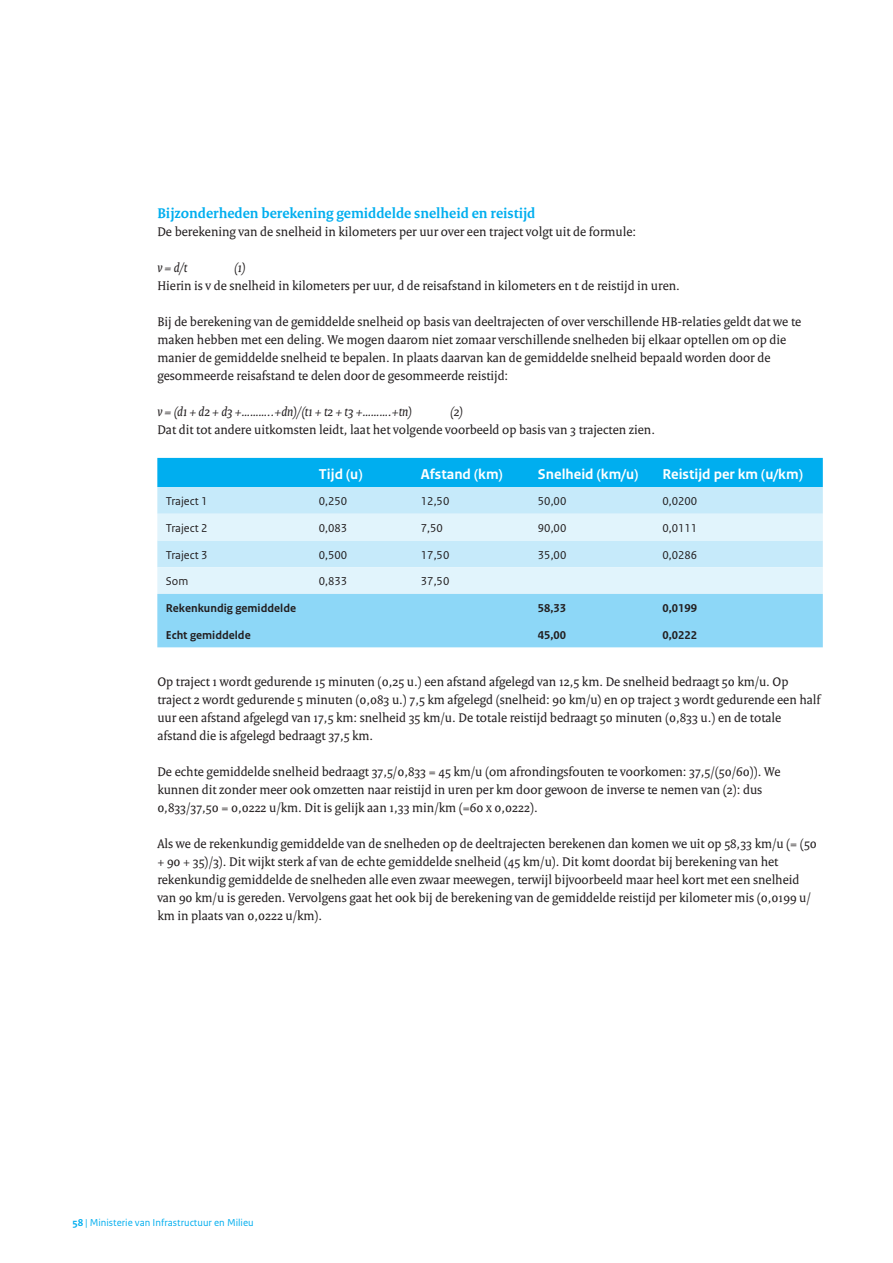
<style>
.page{position:relative;width:893px;height:1263px;background:#fff}
.page>*{position:absolute;margin:0;border:0;box-sizing:border-box;transform-origin:0 0}
.t1{font:700 15px "Rijksoverheid Serif";color:#00aeef}
.t2{font:700 15px "Rijksoverheid Sans Text";color:#fff}
.t3{font:13.5px/18px "Rijksoverheid Serif";color:#231f20}
.t4{font:italic 13.5px "Rijksoverheid Serif";color:#231f20}
.t5{font:12px "Rijksoverheid Sans Text";color:#231f20}
.t6{font:700 12px "Rijksoverheid Sans Text";color:#231f20}
.t7{font:10.5px "Rijksoverheid Sans Text";color:#00aeef}
.s1{font-weight:700}
</style>
<div class="page">
<div style="left:157px;top:458px;width:666px;height:29px;background:#00aeef"></div>
<div style="left:157px;top:487px;width:666px;height:27px;background:#c6eafa"></div>
<svg style="left:157px;top:514px;width:666px;height:80px;background:#d8f0fb"></svg>
<div style="left:157px;top:594px;width:666px;height:53px;background:#8dd7f7"></div>
<p class="t1" style="left:157px;top:204px;width:380px">Bijzonderheden berekening gemiddelde snelheid en reistijd</p>
<p class="t3" style="left:157px;top:222px;width:480px">De berekening van de snelheid in kilometers per uur over een traject volgt uit de formule:</p>
<p class="t4" style="left:157px;top:259px;width:32px">v = d/t</p>
<p class="t4" style="left:234px;top:259px;width:13px">(1)</p>
<p class="t3" style="left:157px;top:276px;width:524px">Hierin is v de snelheid in kilometers per uur, d de reisafstand in kilometers en t de reistijd in uren.</p>
<p class="t3" style="left:157px;top:312px;width:645px">Bij de berekening van de gemiddelde snelheid op basis van deeltrajecten of over verschillende HB-relaties geldt dat we te maken hebben met een deling. We mogen daarom niet zomaar verschillende snelheden bij elkaar optellen om op die manier de gemiddelde snelheid te bepalen. In plaats daarvan kan de gemiddelde snelheid bepaald worden door de gesommeerde reisafstand te delen door de gesommeerde reistijd:</p>
<p class="t4" style="left:157px;top:403px;width:256px">v = (d1 + d2 + d3 +………..+dn)/(t1 + t2 + t3 +……….+tn)</p>
<p class="t4" style="left:450px;top:403px;width:14px">(2)</p>
<p class="t3" style="left:157px;top:420px;width:499px">Dat dit tot andere uitkomsten leidt, laat het volgende voorbeeld op basis van 3 trajecten zien.</p>
<p class="t2" style="left:319px;top:465px;width:45px">Tijd (u)</p>
<p class="t2" style="left:421px;top:465px;width:83px">Afstand (km)</p>
<p class="t2" style="left:538px;top:465px;width:102px">Snelheid (km/u)</p>
<p class="t2" style="left:662px;top:465px;width:142px">Reistijd per km (u/km)</p>
<p class="t5" style="left:166px;top:494px;width:43px">Traject 1</p>
<p class="t5" style="left:319px;top:494px;width:30px">0,250</p>
<p class="t5" style="left:421px;top:494px;width:30px">12,50</p>
<p class="t5" style="left:538px;top:494px;width:30px">50,00</p>
<p class="t5" style="left:662px;top:494px;width:36px">0,0200</p>
<p class="t5" style="left:166px;top:521px;width:43px">Traject 2</p>
<p class="t5" style="left:319px;top:521px;width:30px">0,083</p>
<p class="t5" style="left:421px;top:521px;width:24px">7,50</p>
<p class="t5" style="left:538px;top:521px;width:30px">90,00</p>
<p class="t5" style="left:662px;top:521px;width:36px">0,0111</p>
<p class="t5" style="left:166px;top:548px;width:43px">Traject 3</p>
<p class="t5" style="left:319px;top:548px;width:30px">0,500</p>
<p class="t5" style="left:421px;top:548px;width:30px">17,50</p>
<p class="t5" style="left:538px;top:548px;width:30px">35,00</p>
<p class="t5" style="left:662px;top:548px;width:36px">0,0286</p>
<p class="t5" style="left:166px;top:575px;width:24px">Som</p>
<p class="t5" style="left:319px;top:575px;width:30px">0,833</p>
<p class="t5" style="left:421px;top:575px;width:30px">37,50</p>
<p class="t6" style="left:166px;top:601px;width:132px">Rekenkundig gemiddelde</p>
<p class="t6" style="left:538px;top:601px;width:30px">58,33</p>
<p class="t6" style="left:662px;top:601px;width:36px">0,0199</p>
<p class="t6" style="left:166px;top:628px;width:86px">Echt gemiddelde</p>
<p class="t6" style="left:538px;top:628px;width:30px">45,00</p>
<p class="t6" style="left:662px;top:628px;width:36px">0,0222</p>
<p class="t3" style="left:157px;top:672px;width:665px">Op traject 1 wordt gedurende 15 minuten (0,25 u.) een afstand afgelegd van 12,5 km. De snelheid bedraagt 50 km/u. Op traject 2 wordt gedurende 5 minuten (0,083 u.) 7,5 km afgelegd (snelheid: 90 km/u) en op traject 3 wordt gedurende een half uur een afstand afgelegd van 17,5 km: snelheid 35 km/u. De totale reistijd bedraagt 50 minuten (0,833 u.) en de totale afstand die is afgelegd bedraagt 37,5 km.</p>
<p class="t3" style="left:157px;top:762px;width:625px">De echte gemiddelde snelheid bedraagt 37,5/0,833 = 45 km/u (om afrondingsfouten te voorkomen: 37,5/(50/60)). We kunnen dit zonder meer ook omzetten naar reistijd in uren per km door gewoon de inverse te nemen van (2): dus<br>0,833/37,50 = 0,0222 u/km. Dit is gelijk aan 1,33 min/km (=60 x 0,0222).</p>
<p class="t3" style="left:157px;top:834px;width:661px">Als we de rekenkundig gemiddelde van de snelheden op de deeltrajecten berekenen dan komen we uit op 58,33 km/u (= (50 + 90 + 35)/3). Dit wijkt sterk af van de echte gemiddelde snelheid (45 km/u). Dit komt doordat bij berekening van het rekenkundig gemiddelde de snelheden alle even zwaar meewegen, terwijl bijvoorbeeld maar heel kort met een snelheid van 90 km/u is gereden. Vervolgens gaat het ook bij de berekening van de gemiddelde reistijd per kilometer mis (0,0199 u/ km in plaats van 0,0222 u/km).</p>
<p class="t7" style="left:72px;top:1216px;width:183px"><span class="s1">58</span> | Ministerie van Infrastructuur en Milieu</p>
</div>
